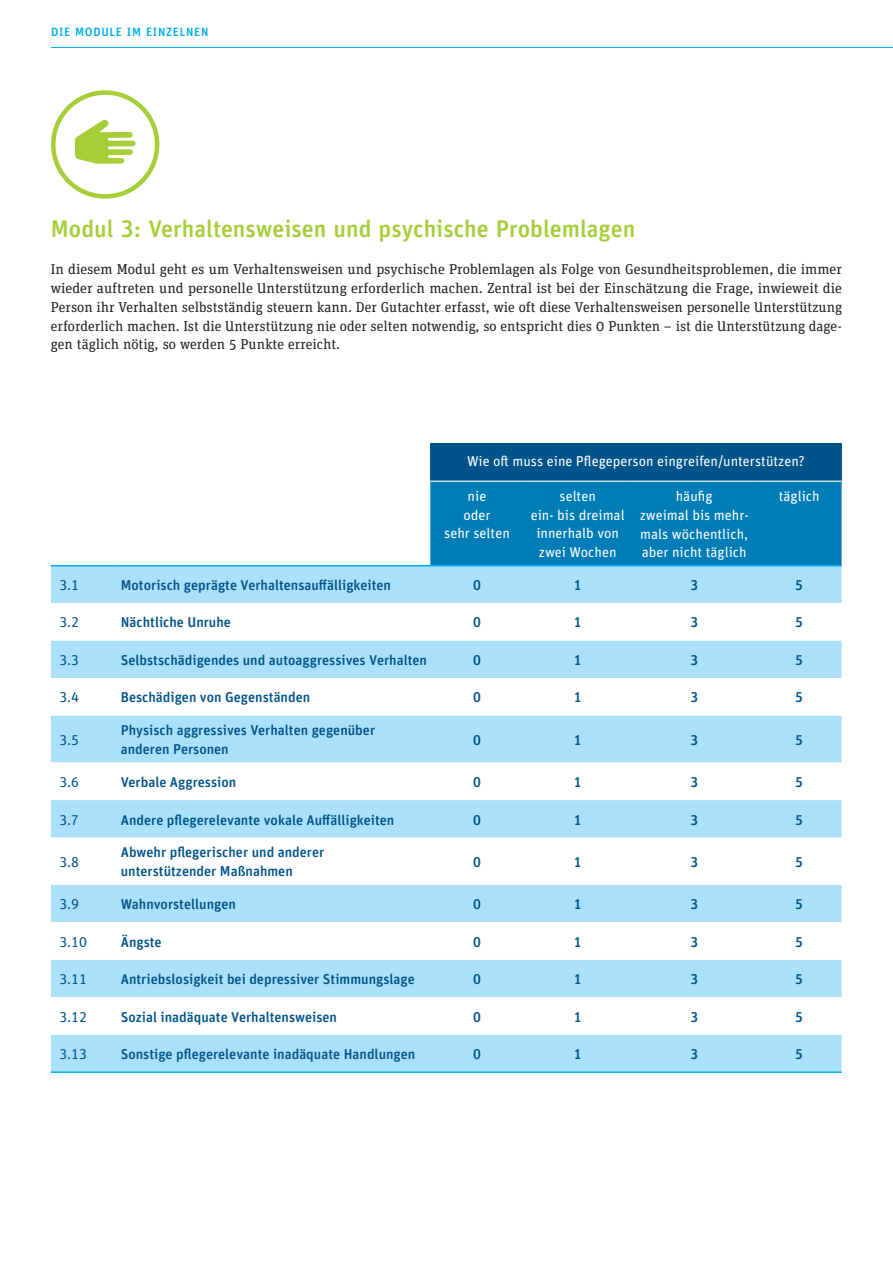
<style>
.page{position:relative;width:893px;height:1263px;background:#fff}
.page>*{position:absolute;margin:0;border:0;box-sizing:border-box;transform-origin:0 0}
.t1{font:500 24px "Unit Rounded OT";color:#a6ce39}
.t2{font:500 14.25px/18.8px "Unit Rounded OT";color:#01548a}
.t3{font:14.25px/18.8px "Unit Slab OT";color:#231f20;text-align:justify}
.t4{font:14.25px/18.8px "Unit Rounded OT";color:#fff;text-align:center}
.t5{font:14.25px "Unit Rounded OT";color:#01548a}
.t6{font:500 12px "Unit Rounded OT";letter-spacing:.06em;color:#00aeef}
</style>
<div class="page">
<hr style="left:51px;top:47px;width:842px;height:1px;background:#00aeef">
<div style="left:430px;top:444px;width:412px;height:37px;background:#01548a"></div>
<div style="left:430px;top:482px;width:412px;height:83px;background:#007cb6"></div>
<div style="left:51px;top:566px;width:791px;height:505px;background:#aae0f9"></div>
<svg style="left:51px;top:603px;width:791px;height:432px"></svg>
<hr style="left:430px;top:443px;width:94px;height:1px;background:#01548a">
<hr style="left:524px;top:443px;width:108px;height:1px;background:#01548a">
<hr style="left:632px;top:443px;width:125px;height:1px;background:#01548a">
<hr style="left:757px;top:443px;width:85px;height:1px;background:#01548a">
<hr style="left:51px;top:565px;width:61px;height:1px;background:#00aeef">
<hr style="left:112px;top:565px;width:318px;height:1px;background:#00aeef">
<hr style="left:430px;top:565px;width:94px;height:1px;background:#00aeef">
<hr style="left:524px;top:565px;width:108px;height:1px;background:#00aeef">
<hr style="left:632px;top:565px;width:125px;height:1px;background:#00aeef">
<hr style="left:757px;top:565px;width:85px;height:1px;background:#00aeef">
<hr style="left:51px;top:1071px;width:61px;height:2px;background:#00aeef">
<hr style="left:112px;top:1071px;width:318px;height:2px;background:#00aeef">
<hr style="left:430px;top:1071px;width:94px;height:2px;background:#00aeef">
<hr style="left:524px;top:1071px;width:108px;height:2px;background:#00aeef">
<hr style="left:632px;top:1071px;width:125px;height:2px;background:#00aeef">
<hr style="left:757px;top:1071px;width:85px;height:2px;background:#00aeef">
<div style="left:51px;top:90px;width:108px;height:109px;border:4px solid #a6ce39;border-radius:50%"></div>
<svg style="left:75px;top:119px;width:61px;height:45px"></svg>
<p class="t6" style="left:51px;top:24px;width:159px">DIE MODULE IM EINZELNEN</p>
<h1 class="t1" style="left:51px;top:213px;width:586px">Modul 3: Verhaltensweisen und psychische Problemlagen</h1>
<p class="t3" style="left:51px;top:260px;width:793px">In diesem Modul geht es um Verhaltensweisen und psychische Problemlagen als Folge von Gesundheitsproblemen, die immer wieder auftreten und personelle Unterstützung erforderlich machen. Zentral ist bei der Einschätzung die Frage, inwieweit die Person ihr Verhalten selbstständig steuern kann. Der Gutachter erfasst, wie oft diese Verhaltensweisen personelle Unterstützung erforderlich machen. Ist die Unterstützung nie oder selten notwendig, so entspricht dies 0 Punkten – ist die Unterstützung dage&shy;gen täglich nötig, so werden 5 Punkte erreicht.</p>
<p class="t4" style="left:467px;top:451px;width:339px">Wie oft muss eine Pflegeperson eingreifen/unterstützen?</p>
<p class="t4" style="left:444px;top:486px;width:67px">nie<br>oder<br>sehr selten</p>
<p class="t4" style="left:531px;top:486px;width:95px">selten<br>ein- bis dreimal innerhalb von zwei Wochen</p>
<p class="t4" style="left:640px;top:486px;width:111px">häufig<br>zweimal bis mehr&shy;mals wöchentlich, aber nicht täglich</p>
<p class="t4" style="left:779px;top:486px;width:42px">täglich</p>
<p class="t5" style="left:59px;top:576px;width:21px">3.1</p>
<p class="t2" style="left:121px;top:576px;width:272px">Motorisch geprägte Verhaltensauffälligkeiten</p>
<p class="t2" style="left:473px;top:576px;width:9px">0</p>
<p class="t2" style="left:574px;top:576px;width:9px">1</p>
<p class="t2" style="left:690px;top:576px;width:9px">3</p>
<p class="t2" style="left:795px;top:576px;width:9px">5</p>
<p class="t5" style="left:59px;top:614px;width:21px">3.2</p>
<p class="t2" style="left:121px;top:613px;width:112px">Nächtliche Unruhe</p>
<p class="t2" style="left:473px;top:613px;width:9px">0</p>
<p class="t2" style="left:574px;top:613px;width:9px">1</p>
<p class="t2" style="left:690px;top:613px;width:9px">3</p>
<p class="t2" style="left:795px;top:613px;width:9px">5</p>
<p class="t5" style="left:59px;top:651px;width:21px">3.3</p>
<p class="t2" style="left:121px;top:650px;width:308px">Selbstschädigendes und autoaggressives Verhalten</p>
<p class="t2" style="left:473px;top:650px;width:9px">0</p>
<p class="t2" style="left:574px;top:650px;width:9px">1</p>
<p class="t2" style="left:690px;top:650px;width:9px">3</p>
<p class="t2" style="left:795px;top:650px;width:9px">5</p>
<p class="t5" style="left:59px;top:689px;width:21px">3.4</p>
<p class="t2" style="left:121px;top:688px;width:191px">Beschädigen von Gegenständen</p>
<p class="t2" style="left:473px;top:688px;width:9px">0</p>
<p class="t2" style="left:574px;top:688px;width:9px">1</p>
<p class="t2" style="left:690px;top:688px;width:9px">3</p>
<p class="t2" style="left:795px;top:688px;width:9px">5</p>
<p class="t5" style="left:59px;top:731px;width:21px">3.5</p>
<p class="t2" style="left:121px;top:721px;width:256px">Physisch aggressives Verhalten gegenüber anderen Personen</p>
<p class="t2" style="left:473px;top:730px;width:9px">0</p>
<p class="t2" style="left:574px;top:730px;width:9px">1</p>
<p class="t2" style="left:690px;top:730px;width:9px">3</p>
<p class="t2" style="left:795px;top:730px;width:9px">5</p>
<p class="t5" style="left:59px;top:773px;width:21px">3.6</p>
<p class="t2" style="left:121px;top:772px;width:117px">Verbale Aggression</p>
<p class="t2" style="left:473px;top:772px;width:9px">0</p>
<p class="t2" style="left:574px;top:772px;width:9px">1</p>
<p class="t2" style="left:690px;top:772px;width:9px">3</p>
<p class="t2" style="left:795px;top:772px;width:9px">5</p>
<p class="t5" style="left:59px;top:811px;width:21px">3.7</p>
<p class="t2" style="left:121px;top:810px;width:275px">Andere pflegerelevante vokale Auffälligkeiten</p>
<p class="t2" style="left:473px;top:810px;width:9px">0</p>
<p class="t2" style="left:574px;top:810px;width:9px">1</p>
<p class="t2" style="left:690px;top:810px;width:9px">3</p>
<p class="t2" style="left:795px;top:810px;width:9px">5</p>
<p class="t5" style="left:59px;top:853px;width:21px">3.8</p>
<p class="t2" style="left:121px;top:843px;width:205px">Abwehr pflegerischer und anderer unterstützender Maßnahmen</p>
<p class="t2" style="left:473px;top:852px;width:9px">0</p>
<p class="t2" style="left:574px;top:852px;width:9px">1</p>
<p class="t2" style="left:690px;top:852px;width:9px">3</p>
<p class="t2" style="left:795px;top:852px;width:9px">5</p>
<p class="t5" style="left:59px;top:895px;width:21px">3.9</p>
<p class="t2" style="left:121px;top:895px;width:117px">Wahnvorstellungen</p>
<p class="t2" style="left:473px;top:895px;width:9px">0</p>
<p class="t2" style="left:574px;top:895px;width:9px">1</p>
<p class="t2" style="left:690px;top:895px;width:9px">3</p>
<p class="t2" style="left:795px;top:895px;width:9px">5</p>
<p class="t5" style="left:59px;top:933px;width:29px">3.10</p>
<p class="t2" style="left:121px;top:932px;width:42px">Ängste</p>
<p class="t2" style="left:473px;top:932px;width:9px">0</p>
<p class="t2" style="left:574px;top:932px;width:9px">1</p>
<p class="t2" style="left:690px;top:932px;width:9px">3</p>
<p class="t2" style="left:795px;top:932px;width:9px">5</p>
<p class="t5" style="left:59px;top:970px;width:29px">3.11</p>
<p class="t2" style="left:121px;top:970px;width:295px">Antriebslosigkeit bei depressiver Stimmungslage</p>
<p class="t2" style="left:473px;top:970px;width:9px">0</p>
<p class="t2" style="left:574px;top:970px;width:9px">1</p>
<p class="t2" style="left:690px;top:970px;width:9px">3</p>
<p class="t2" style="left:795px;top:970px;width:9px">5</p>
<p class="t5" style="left:59px;top:1008px;width:29px">3.12</p>
<p class="t2" style="left:121px;top:1007px;width:218px">Sozial inadäquate Verhaltensweisen</p>
<p class="t2" style="left:473px;top:1007px;width:9px">0</p>
<p class="t2" style="left:574px;top:1007px;width:9px">1</p>
<p class="t2" style="left:690px;top:1007px;width:9px">3</p>
<p class="t2" style="left:795px;top:1007px;width:9px">5</p>
<p class="t5" style="left:59px;top:1045px;width:29px">3.13</p>
<p class="t2" style="left:121px;top:1045px;width:296px">Sonstige pflegerelevante inadäquate Handlungen</p>
<p class="t2" style="left:473px;top:1045px;width:9px">0</p>
<p class="t2" style="left:574px;top:1045px;width:9px">1</p>
<p class="t2" style="left:690px;top:1045px;width:9px">3</p>
<p class="t2" style="left:795px;top:1045px;width:9px">5</p>
</div>
